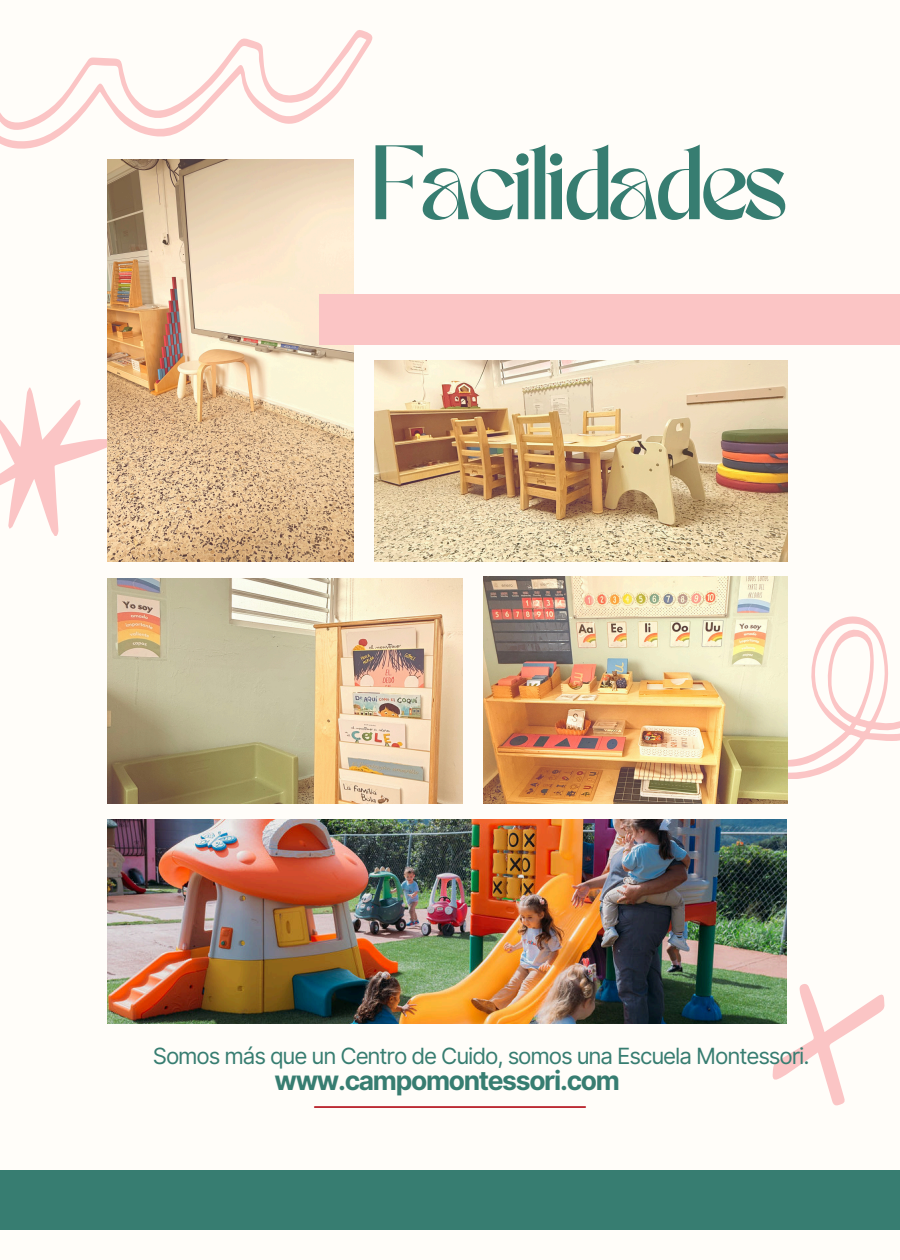
<style>
.page{position:relative;width:900px;height:1260px;background:#fffdf9}
.page>*{position:absolute;margin:0;border:0;box-sizing:border-box;transform-origin:0 0}
.t1{font:74px "TANMERINGUE";letter-spacing:-.05em;color:#377d71}
.t2{font:700 26.5px "Inter";letter-spacing:-.05em;color:#377d71}
.t3{font:22.25px "Inter";letter-spacing:-.05em;color:#377d71}
</style>
<div class="page">
<svg style="left:0;top:388px;width:108px;height:148px"></svg>
<img style="left:108px;top:160px;width:246px;height:401px">
<svg style="left:788px;top:616px;width:112px;height:163px"></svg>
<img style="left:375px;top:360px;width:412px;height:201px">
<img style="left:108px;top:579px;width:354px;height:225px">
<img style="left:484px;top:576px;width:304px;height:227px">
<img style="left:108px;top:820px;width:679px;height:204px">
<div style="left:320px;top:295px;width:580px;height:50px;background:#fbc5c5"></div>
<hr style="left:315px;top:1106px;width:270px;height:2px;background:#bc2a33">
<svg style="left:0;top:30px;width:373px;height:119px"></svg>
<div style="left:0;top:1170px;width:900px;height:59px;background:#377d71"></div>
<svg style="left:773px;top:983px;width:112px;height:122px"></svg>
<p class="t1" style="left:370px;top:144px;width:418px">Facilidades</p>
<h1 class="t3" style="left:153px;top:1043px;width:658px">Somos más que un Centro de Cuido, somos una Escuela Montessori.</h1>
<p class="t2" style="left:275px;top:1065px;width:347px">www.campomontessori.com</p>
</div>
